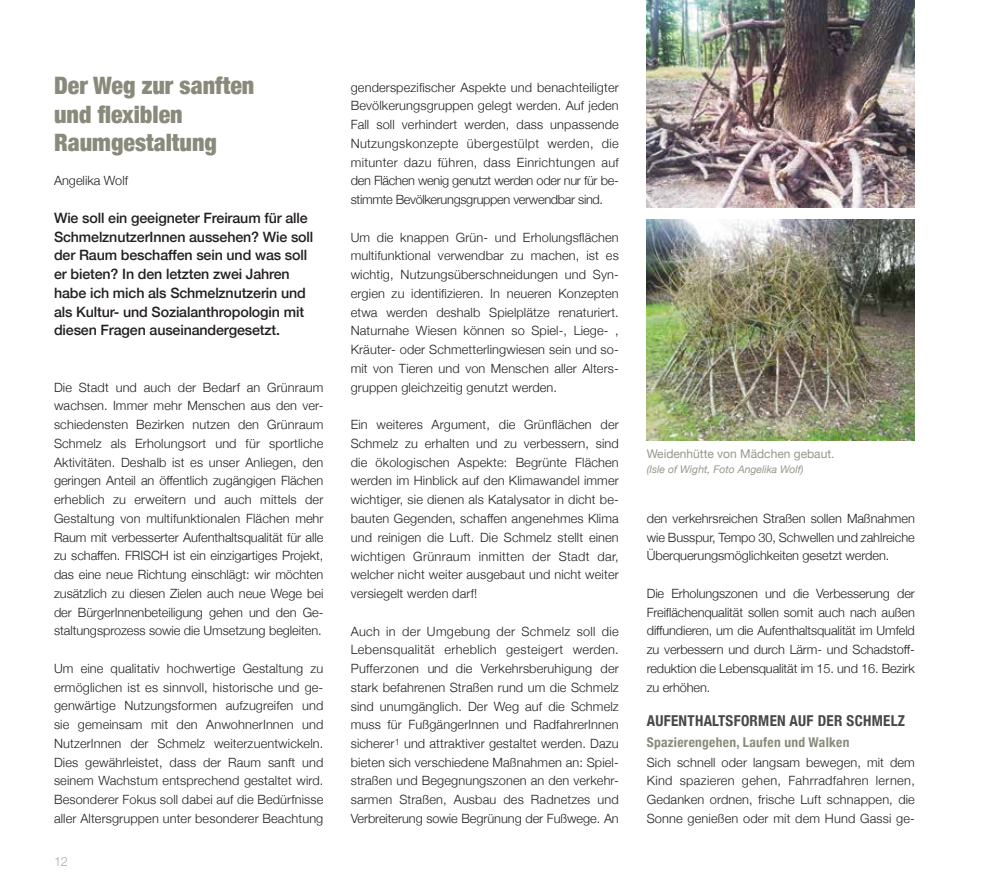
<style>
.page{position:relative;width:1000px;height:893px;background:#fff}
.page>*{position:absolute;margin:0;border:0;box-sizing:border-box;transform-origin:0 0}
.t1{font:900 condensed 24px/28.5px "Helvetica Neue";color:#8a8a7c}
.t2{font:700 condensed 15px "Helvetica Neue";letter-spacing:.02em;color:#48484a}
.t3{font:500 14.25px/18.8px "Helvetica Neue";letter-spacing:-.01em;color:#231f20}
.t4{font:700 condensed 13.5px "Helvetica Neue";letter-spacing:.02em;color:#8a8a7c}
.t5{font:300 12.75px/18.8px "Helvetica Neue";letter-spacing:-.005em;color:#231f20;text-align:justify}
.t6{font:300 12.75px "Helvetica Neue";color:#aead9b}
.t7{font:12px "Helvetica Neue";color:#96978a}
.t8{font:italic 10.5px "Helvetica Neue";color:#96978a}
</style>
<div class="page">
<img style="left:646px;top:220px;width:268px;height:220px">
<img style="left:646px;top:0;width:268px;height:208px">
<h1 class="t1" style="left:54px;top:70px;width:202px">Der Weg zur sanften und flexiblen<br>Raumgestaltung</h1>
<p class="t5" style="left:54px;top:171px;width:75px">Angelika Wolf</p>
<p class="t3" style="left:54px;top:208px;width:261px">Wie soll ein geeigneter Freiraum für alle SchmelznutzerInnen aussehen? Wie soll der Raum beschaffen sein und was soll er bieten? In den letzten zwei Jahren habe ich mich als Schmelznutzerin und als Kultur- und Sozialanthropologin mit diesen Fragen auseinandergesetzt.</p>
<p class="t5" style="left:54px;top:377px;width:271px">Die Stadt und auch der Bedarf an Grünraum wachsen. Immer mehr Menschen aus den ver&shy;schiedensten Bezirken nutzen den Grünraum Schmelz als Erholungsort und für sportliche Aktivitäten. Deshalb ist es unser Anliegen, den geringen Anteil an öffentlich zugängigen Flächen erheblich zu erweitern und auch mittels der Gestaltung von multifunktionalen Flächen mehr Raum mit verbesserter Aufenthaltsqualität für alle zu schaffen. FRISCH ist ein einzigartiges Projekt, das eine neue Richtung einschlägt: wir möchten zusätzlich zu diesen Zielen auch neue Wege bei der BürgerInnenbeteiligung gehen und den Ge&shy;staltungsprozess sowie die Umsetzung begleiten.</p>
<p class="t5" style="left:54px;top:658px;width:271px">Um eine qualitativ hochwertige Gestaltung zu ermöglichen ist es sinnvoll, historische und ge&shy;genwärtige Nutzungsformen aufzugreifen und sie gemeinsam mit den AnwohnerInnen und NutzerInnen der Schmelz weiterzuentwickeln.<br>Dies gewährleistet, dass der Raum sanft und seinem Wachstum entsprechend gestaltet wird.<br>Besonderer Fokus soll dabei auf die Bedürfnisse aller Altersgruppen unter besonderer Beachtung</p>
<p class="t6" style="left:54px;top:851px;width:15px">12</p>
<p class="t5" style="left:350px;top:77px;width:269px">genderspezifischer Aspekte und benachteiligter Bevölkerungsgruppen gelegt werden. Auf jeden Fall soll verhindert werden, dass unpassende Nutzungskonzepte übergestülpt werden, die mitunter dazu führen, dass Einrichtungen auf den Flächen wenig genutzt werden oder nur für be&shy;stimmte Bevölkerungsgruppen verwendbar sind.</p>
<p class="t5" style="left:350px;top:227px;width:269px">Um die knappen Grün- und Erholungsflächen multifunktional verwendbar zu machen, ist es wichtig, Nutzungsüberschneidungen und Syn&shy;ergien zu identifizieren. In neueren Konzepten etwa werden deshalb Spielplätze renaturiert.<br>Naturnahe Wiesen können so Spiel-, Liege- , Kräuter- oder Schmetterlingwiesen sein und so&shy;mit von Tieren und von Menschen aller Alters&shy;gruppen gleichzeitig genutzt werden.</p>
<p class="t5" style="left:350px;top:415px;width:269px">Ein weiteres Argument, die Grünflächen der Schmelz zu erhalten und zu verbessern, sind die ökologischen Aspekte: Begrünte Flächen werden im Hinblick auf den Klimawandel immer wichtiger, sie dienen als Katalysator in dicht be&shy;bauten Gegenden, schaffen angenehmes Klima und reinigen die Luft. Die Schmelz stellt einen wichtigen Grünraum inmitten der Stadt dar, welcher nicht weiter ausgebaut und nicht weiter versiegelt werden darf!</p>
<p class="t5" style="left:350px;top:621px;width:269px">Auch in der Umgebung der Schmelz soll die Lebensqualität erheblich gesteigert werden.<br>Pufferzonen und die Verkehrsberuhigung der stark befahrenen Straßen rund um die Schmelz sind unumgänglich. Der Weg auf die Schmelz muss für FußgängerInnen und RadfahrerInnen sicherer<sup>1</sup> und attraktiver gestaltet werden. Dazu bieten sich verschiedene Maßnahmen an: Spiel&shy;straßen und Begegnungszonen an den verkehr&shy;sarmen Straßen, Ausbau des Radnetzes und Verbreiterung sowie Begrünung der Fußwege. An</p>
<p class="t7" style="left:646px;top:445px;width:189px">Weidenhütte von Mädchen gebaut.</p>
<p class="t8" style="left:646px;top:462px;width:158px">(Isle of Wight, Foto Angelika Wolf)</p>
<p class="t5" style="left:646px;top:508px;width:269px">den verkehrsreichen Straßen sollen Maßnahmen wie Busspur, Tempo 30, Schwellen und zahlreiche Überquerungsmöglichkeiten gesetzt werden.</p>
<p class="t5" style="left:646px;top:583px;width:269px;text-align:left">Die Erholungszonen und die Verbesserung der Freiflächenqualität sollen somit auch nach außen diffundieren, um die Aufenthaltsqualität im Umfeld zu verbessern und durch Lärm- und Schadstoff&shy;reduktion die Lebensqualität im 15. und 16. Bezirk zu erhöhen.</p>
<p class="t2" style="left:646px;top:708px;width:260px">AUFENTHALTSFORMEN AUF DER SCHMELZ</p>
<p class="t4" style="left:646px;top:731px;width:204px">Spazierengehen, Laufen und Walken</p>
<p class="t5" style="left:646px;top:752px;width:269px">Sich schnell oder langsam bewegen, mit dem Kind spazieren gehen, Fahrradfahren lernen, Gedanken ordnen, frische Luft schnappen, die Sonne genießen oder mit dem Hund Gassi ge-</p>
</div>
